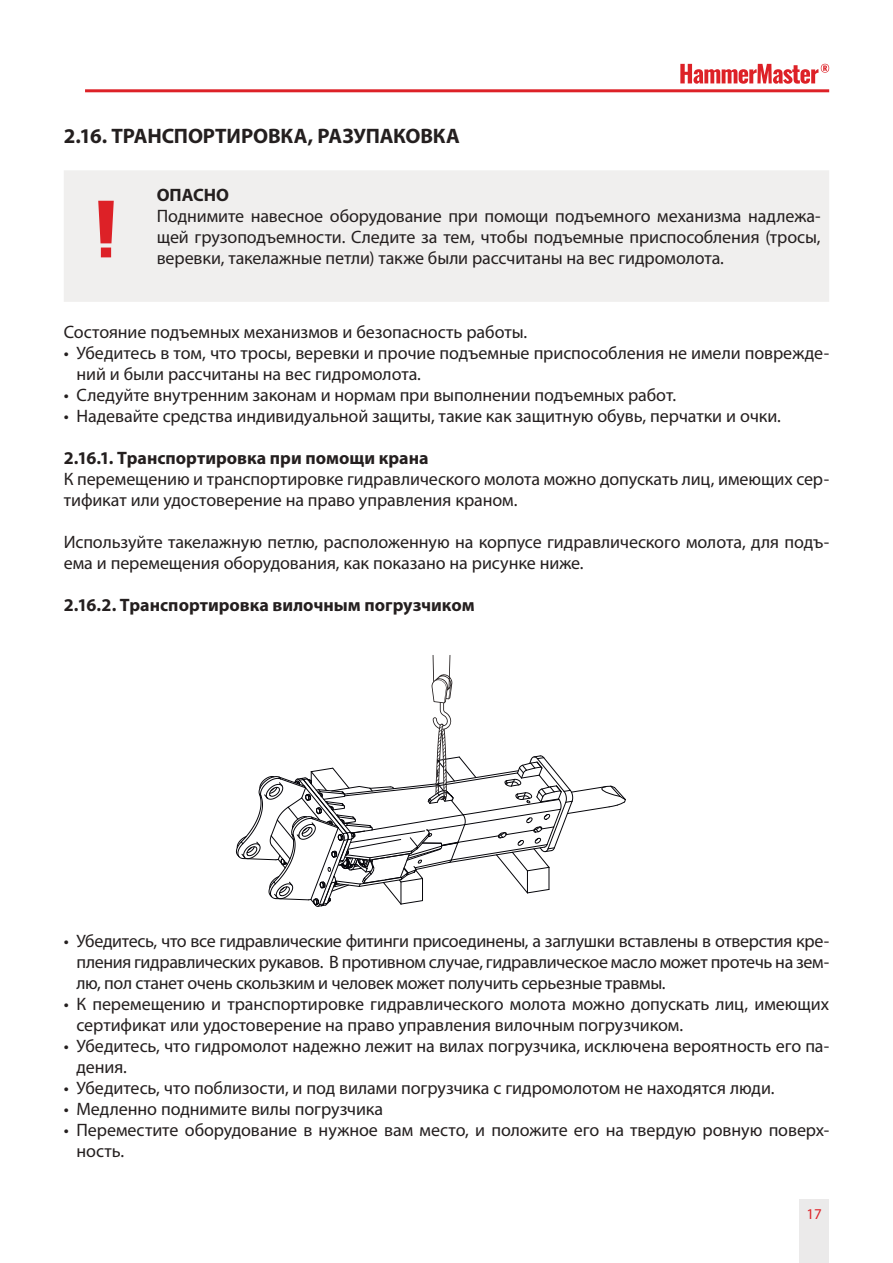
<style>
.page{position:relative;width:893px;height:1263px;background:#fff}
.page>*{position:absolute;margin:0;border:0;box-sizing:border-box;transform-origin:0 0}
.t1{font:700 21px "Myriad Pro";letter-spacing:-.01em;color:#241f1f}
.t2{font:18px/21px "Myriad Pro";letter-spacing:-.005em;color:#241f1f}
.t3{font:700 18px "Myriad Pro";color:#241f1f}
.t4{font:15px "Myriad Pro";color:#dd2127}
</style>
<div class="page">
<div style="left:799px;top:1199px;width:30px;height:64px;background:#ebeaea"></div>
<hr style="left:85px;top:89px;width:744px;height:3px;background:#dd2127">
<svg style="left:680px;top:64px;width:149px;height:20px"></svg>
<div style="left:64px;top:170px;width:765px;height:132px;background:#f0efee"></div>
<svg style="left:98px;top:201px;width:16px;height:56px"></svg>
<svg style="left:236px;top:655px;width:390px;height:252px"></svg>
<p class="t1" style="left:64px;top:124px;width:398px">2.16. ТРАНСПОРТИРОВКА, РАЗУПАКОВКА</p>
<p class="t3" style="left:157px;top:185px;width:74px">ОПАСНО</p>
<p class="t2" style="left:157px;top:206px;width:665px;text-align:justify">Поднимите навесное оборудование при помощи подъемного механизма надлежа&shy;щей грузоподъемности. Следите за тем, чтобы подъемные приспособления (тросы, веревки, такелажные петли) также были рассчитаны на вес гидромолота.</p>
<p class="t2" style="left:64px;top:322px;width:465px">Состояние подъемных механизмов и безопасность работы.</p>
<p class="t2" style="left:77px;top:343px;width:754px;text-indent:-13px">• Убедитесь в том, что тросы, веревки и прочие подъемные приспособления не имели поврежде&shy;ний и были рассчитаны на вес гидромолота.</p>
<p class="t2" style="left:64px;top:385px;width:614px">• Следуйте внутренним законам и нормам при выполнении подъемных работ.</p>
<p class="t2" style="left:64px;top:406px;width:719px">• Надевайте средства индивидуальной защиты, такие как защитную обувь, перчатки и очки.</p>
<p class="t3" style="left:64px;top:448px;width:366px">2.16.1. Транспортировка при помощи крана</p>
<p class="t2" style="left:64px;top:469px;width:767px">К перемещению и транспортировке гидравлического молота можно допускать лиц, имеющих сер&shy;тификат или удостоверение на право управления краном.</p>
<p class="t2" style="left:64px;top:532px;width:767px">Используйте такелажную петлю, расположенную на корпусе гидравлического молота, для подъ&shy;ема и перемещения оборудования, как показано на рисунке ниже.</p>
<p class="t3" style="left:64px;top:595px;width:412px">2.16.2. Транспортировка вилочным погрузчиком</p>
<p class="t2" style="left:77px;top:931px;width:754px;text-align:justify;text-indent:-13px">• Убедитесь, что все гидравлические фитинги присоединены, а заглушки вставлены в отверстия кре&shy;пления гидравлических рукавов. В противном случае, гидравлическое масло может протечь на зем&shy;лю, пол станет очень скользким и человек может получить серьезные травмы.</p>
<p class="t2" style="left:77px;top:994px;width:754px;text-indent:-13px">• К перемещению и транспортировке гидравлического молота можно допускать лиц, имеющих сертификат или удостоверение на право управления вилочным погрузчиком.</p>
<p class="t2" style="left:77px;top:1036px;width:754px;text-indent:-13px">• Убедитесь, что гидромолот надежно лежит на вилах погрузчика, исключена вероятность его па&shy;дения.</p>
<p class="t2" style="left:64px;top:1078px;width:712px">• Убедитесь, что поблизости, и под вилами погрузчика с гидромолотом не находятся люди.</p>
<p class="t2" style="left:64px;top:1099px;width:321px">• Медленно поднимите вилы погрузчика</p>
<p class="t2" style="left:77px;top:1120px;width:754px;text-indent:-13px">• Переместите оборудование в нужное вам место, и положите его на твердую ровную поверх&shy;ность.</p>
<p class="t4" style="left:807px;top:1206px;width:17px">17</p>
</div>
